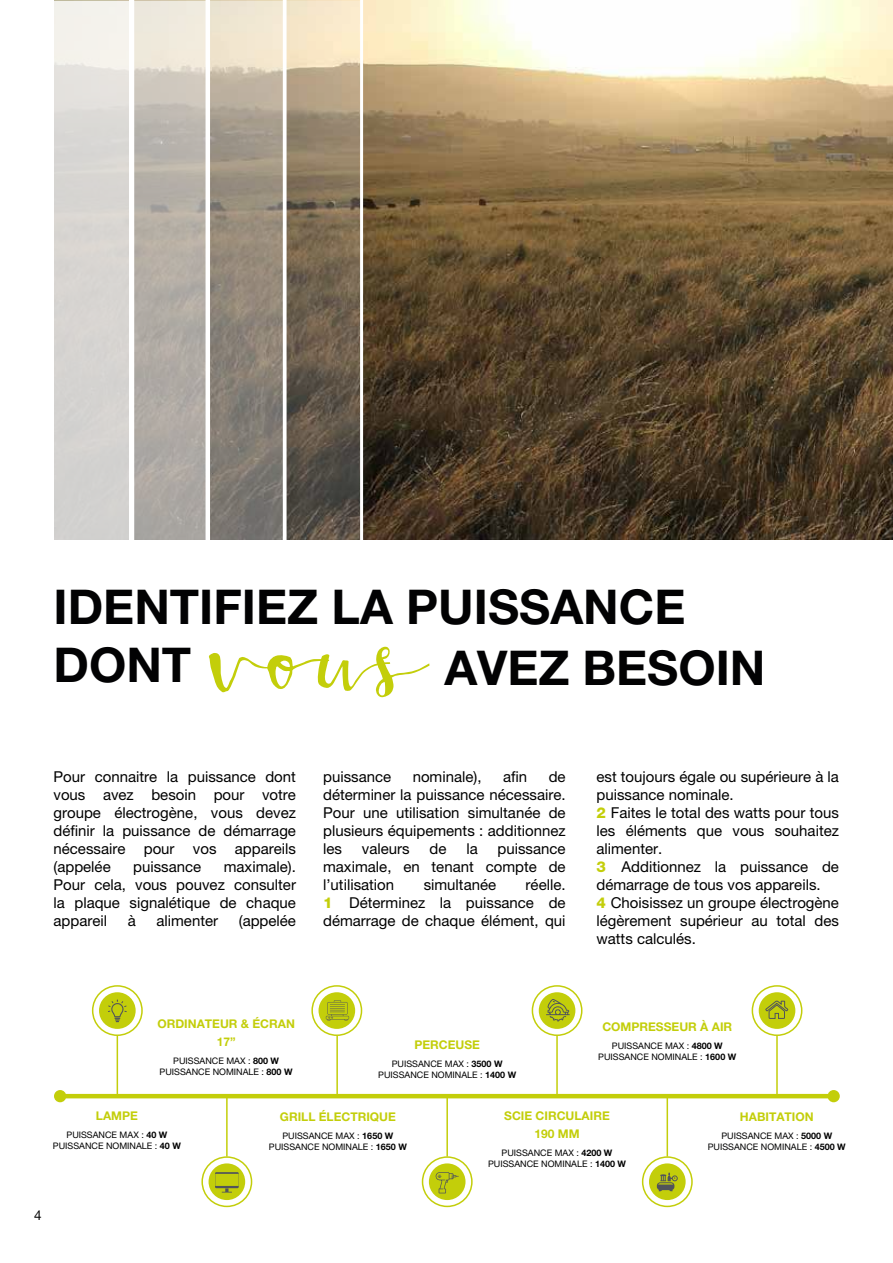
<style>
.page{position:relative;width:893px;height:1263px;background:#fff}
.page>*{position:absolute;margin:0;border:0;box-sizing:border-box;transform-origin:0 0}
.t1{font:144px "Wildera";color:#c3ce0a}
.t2{font:700 48px/57.6px "Helvetica Neue LT Pro";color:#020203}
.t3{font:15px/18px "Helvetica Neue LT Pro";color:#000;text-align:justify}
.t4{font:13.5px "Helvetica Neue";color:#000}
.t5{font:700 12px/18px "Helvetica Neue LT Pro";color:#c3ce0a;text-align:center}
.t6{font:9px/10.8px "Helvetica Neue LT Pro";color:#000;text-align:center}
.t7{font:9px/10.8px "Helvetica Neue LT Pro";color:#020203;text-align:center}
.s1{font-weight:800;color:#c3ce0a}
.s2{font-weight:700}
.s3{color:#000}
.s4{font-weight:700;color:#000}
</style>
<div class="page">
<img style="left:54px;top:0;width:839px;height:539px">
<svg style="left:54px;top:1px;width:75px;height:539px;fill:#d7d5d2"></svg>
<svg style="left:134px;top:1px;width:72px;height:539px;fill:#b6b0a8"></svg>
<svg style="left:210px;top:1px;width:73px;height:539px"></svg>
<svg style="left:287px;top:1px;width:73px;height:539px"></svg>
<div style="left:129px;top:0;width:5px;height:549px;background:#fff"></div>
<hr style="left:206px;top:0;width:4px;height:549px;background:#fff">
<svg style="left:283px;top:0;width:4px;height:540px"></svg>
<hr style="left:360px;top:0;width:3px;height:549px;background:#fff">
<hr style="left:60px;top:1094px;width:774px;height:4px;background:#c3ce0a">
<div style="left:54px;top:1090px;width:12px;height:12px;background:#c3ce0a;border-radius:50%"></div>
<div style="left:827px;top:1090px;width:13px;height:12px;background:#c3ce0a;border-radius:50%"></div>
<svg style="left:93px;top:986px;width:49px;height:49px"></svg>
<div style="left:92px;top:985px;width:51px;height:51px;border:2px solid #c3ce0a;border-radius:50%"></div>
<div style="left:99px;top:992px;width:37px;height:37px;background:#c3ce0a;border-radius:50%"></div>
<hr style="left:117px;top:1036px;width:1px;height:60px;background:#c3ce0a">
<svg style="left:108px;top:999px;width:19px;height:23px"></svg>
<hr style="left:226px;top:1096px;width:2px;height:60px;background:#c3ce0a">
<svg style="left:202px;top:1157px;width:50px;height:49px"></svg>
<div style="left:201px;top:1156px;width:51px;height:51px;border:2px solid #c3ce0a;border-radius:50%"></div>
<div style="left:209px;top:1163px;width:36px;height:37px;background:#c3ce0a;border-radius:50%"></div>
<svg style="left:215px;top:1172px;width:24px;height:20px"></svg>
<hr style="left:336px;top:1036px;width:2px;height:60px;background:#c3ce0a">
<svg style="left:312px;top:986px;width:49px;height:49px"></svg>
<div style="left:311px;top:985px;width:51px;height:51px;border:2px solid #c3ce0a;border-radius:50%"></div>
<div style="left:319px;top:992px;width:36px;height:37px;background:#c3ce0a;border-radius:50%"></div>
<svg style="left:326px;top:1000px;width:23px;height:21px"></svg>
<hr style="left:556px;top:1036px;width:2px;height:60px;background:#c3ce0a">
<svg style="left:532px;top:986px;width:50px;height:49px"></svg>
<div style="left:532px;top:985px;width:50px;height:51px;border:2px solid #c3ce0a;border-radius:50%"></div>
<div style="left:539px;top:992px;width:36px;height:37px;background:#c3ce0a;border-radius:50%"></div>
<svg style="left:546px;top:999px;width:24px;height:22px"></svg>
<hr style="left:667px;top:1096px;width:1px;height:60px;background:#c3ce0a">
<svg style="left:643px;top:1157px;width:49px;height:49px"></svg>
<div style="left:642px;top:1156px;width:51px;height:51px;border:2px solid #c3ce0a;border-radius:50%"></div>
<div style="left:649px;top:1163px;width:37px;height:37px;background:#c3ce0a;border-radius:50%"></div>
<svg style="left:657px;top:1172px;width:21px;height:19px"></svg>
<hr style="left:446px;top:1096px;width:2px;height:60px;background:#c3ce0a">
<svg style="left:422px;top:1157px;width:50px;height:49px"></svg>
<div style="left:422px;top:1156px;width:51px;height:51px;border:2px solid #c3ce0a;border-radius:50%"></div>
<div style="left:429px;top:1163px;width:36px;height:37px;background:#c3ce0a;border-radius:50%"></div>
<svg style="left:435px;top:1172px;width:24px;height:21px"></svg>
<hr style="left:776px;top:1036px;width:2px;height:60px;background:#c3ce0a">
<svg style="left:752px;top:986px;width:50px;height:49px"></svg>
<div style="left:752px;top:985px;width:50px;height:51px;border:2px solid #c3ce0a;border-radius:50%"></div>
<div style="left:759px;top:992px;width:36px;height:37px;background:#c3ce0a;border-radius:50%"></div>
<svg style="left:765px;top:1000px;width:24px;height:19px"></svg>
<h2 class="t2" style="left:54px;top:577px;width:633px">IDENTIFIEZ LA PUISSANCE<br>DONT</h2>
<h1 class="t1" style="left:210px;top:588px;width:220px">vous</h1>
<h2 class="t2" style="left:444px;top:638px;width:323px">AVEZ BESOIN</h2>
<p class="t3" style="left:54px;top:768px;width:244px">Pour connaitre la puissance dont vous avez besoin pour votre groupe électrogène, vous devez définir la puissance de démarrage nécessaire pour vos appareils (appelée</p>
<p class="t3" style="left:54px;top:858px;width:244px;text-indent:170px">maximale).<br>Pour cela, vous pouvez consulter la plaque signalétique de chaque appareil</p>
<p class="t3" style="left:133px;top:858px;width:70px">puissance</p>
<p class="t3" style="left:128px;top:912px;width:10px">à</p>
<p class="t3" style="left:156px;top:912px;width:63px">alimenter</p>
<p class="t3" style="left:239px;top:912px;width:59px">(appelée</p>
<p class="t3" style="left:323px;top:768px;width:70px">puissance</p>
<p class="t3" style="left:413px;top:768px;width:70px">nominale),</p>
<p class="t3" style="left:503px;top:768px;width:26px">afin</p>
<p class="t3" style="left:323px;top:768px;width:244px;text-indent:226px">de déterminer la puissance nécessaire.<br>Pour une utilisation simultanée de plusieurs équipements : additionnez les</p>
<p class="t3" style="left:323px;top:840px;width:244px;text-indent:174px">puissance maximale, en tenant compte de l’utilisation</p>
<p class="t3" style="left:362px;top:840px;width:49px">valeurs</p>
<p class="t3" style="left:429px;top:840px;width:18px">de</p>
<p class="t3" style="left:466px;top:840px;width:13px">la</p>
<p class="t3" style="left:323px;top:876px;width:244px;text-indent:202px">réelle.<br><span class="s1">1</span> Déterminez la puissance de démarrage de chaque élément, qui</p>
<p class="t3" style="left:424px;top:876px;width:74px">simultanée</p>
<p class="t3" style="left:596px;top:768px;width:244px;text-align:left">est toujours égale ou supérieure à la puissance nominale.<br><span class="s1">2</span> Faites le total des watts pour tous les éléments que vous souhaitez alimenter.<br><span class="s1">3</span> Additionnez la puissance de démarrage de tous vos appareils.<br><span class="s1">4</span> Choisissez un groupe électrogène légèrement supérieur au total des watts calculés.</p>
<p class="t5" style="left:157px;top:1014px;width:139px">ORDINATEUR &amp; ÉCRAN<br>17”</p>
<p class="t6" style="left:160px;top:1055px;width:135px">PUISSANCE MAX : <span class="s2">800 W<br></span>PUISSANCE NOMINALE : <span class="s2">800 W</span></p>
<p class="t5" style="left:280px;top:1108px;width:117px">GRILL ÉLECTRIQUE</p>
<p class="t6" style="left:269px;top:1130px;width:140px">PUISSANCE MAX : <span class="s2">1650 W<br></span>PUISSANCE NOMINALE : <span class="s2">1650 W</span></p>
<p class="t5" style="left:602px;top:1018px;width:131px">COMPRESSEUR À AIR</p>
<p class="t6" style="left:598px;top:1040px;width:140px">PUISSANCE MAX : <span class="s2">4800 W<br></span>PUISSANCE NOMINALE : <span class="s2">1600 W</span></p>
<p class="t5" style="left:414px;top:1035px;width:67px">PERCEUSE</p>
<p class="t6" style="left:378px;top:1058px;width:140px">PUISSANCE MAX : <span class="s2">3500 W<br></span>PUISSANCE NOMINALE : <span class="s2">1400 W</span></p>
<p class="t5" style="left:504px;top:1106px;width:107px">SCIE CIRCULAIRE<br>190 MM</p>
<p class="t6" style="left:488px;top:1147px;width:140px">PUISSANCE MAX : <span class="s2">4200 W<br></span>PUISSANCE NOMINALE : <span class="s2">1400 W</span></p>
<p class="t5" style="left:96px;top:1106px;width:43px">LAMPE</p>
<p class="t6" style="left:53px;top:1129px;width:130px">PUISSANCE MAX : <span class="s2">40 W<br></span>PUISSANCE NOMINALE : <span class="s2">40 W</span></p>
<p class="t5" style="left:740px;top:1108px;width:75px">HABITATION</p>
<p class="t7" style="left:708px;top:1130px;width:140px"><span class="s3">PUISSANCE</span> MAX : <span class="s2">5000</span> <span class="s4">W<br></span>PUISSANCE NOMINALE : <span class="s2">4500</span> <span class="s4">W</span></p>
<p class="t4" style="left:34px;top:1207px;width:9px">4</p>
</div>
